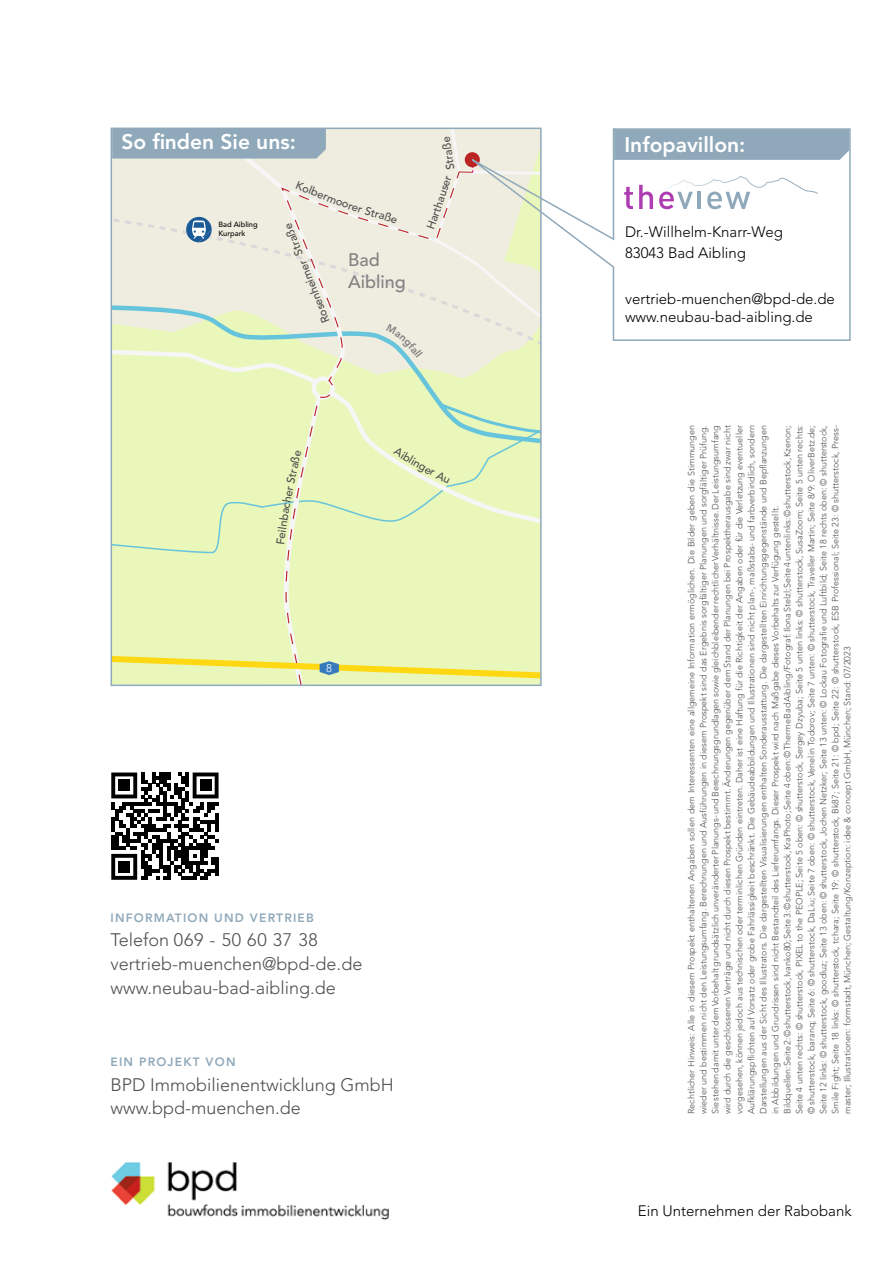
<style>
.page{position:relative;width:893px;height:1263px;background:#fff}
.page>*{position:absolute;margin:0;border:0;box-sizing:border-box;transform-origin:0 0}
.t1{font:800 21px "Avenir LT Std";color:#fff}
.t2{font:300 18px/24px "Avenir LT Std";color:#4e4e4d}
.t3{font:500 18px/21.6px "Avenir LT Std";color:#818281}
.t4{font:300 15px/20.9px "Avenir LT Std";color:#000}
.t5{font:800 12px "Avenir LT Std";letter-spacing:.1em;color:#90a9ba}
.t6{font:500 11.25px "Avenir LT Std";color:#4e4e4d}
.t7{font:300 9px/12px "Avenir LT Std";color:#4e4e4d}
.t8{font:500 7.5px/9px "Avenir LT Std";color:#000}
</style>
<div class="page">
<svg style="left:114px;top:159px;width:425px;height:234px;background:#ecf2cf"></svg>
<div style="left:279px;top:131px;width:175px;height:84px;background:#efede0"></div>
<svg style="left:114px;top:215px;width:425px;height:134px;background:#e8edd8"></svg>
<svg style="left:280px;top:170px;width:181px;height:223px;background:#ebecda"></svg>
<div style="left:114px;top:131px;width:212px;height:28px;background:#90a9ba"></div>
<svg style="left:186px;top:217px;width:26px;height:25px"></svg>
<svg style="left:454px;top:128px;width:397px;height:214px"></svg>
<img style="left:111px;top:1163px;width:278px;height:57px">
<svg style="left:111px;top:772px;width:108px;height:108px"></svg>
<div style="left:119px;top:780px;width:11px;height:11px;background:#010001"></div>
<div style="left:200px;top:780px;width:11px;height:11px;background:#010001"></div>
<div style="left:119px;top:861px;width:11px;height:11px;background:#010001"></div>
<svg style="left:386px;top:324px;width:37px;height:34px"></svg>
<svg style="left:327px;top:196px;width:31px;height:16px"></svg>
<svg style="left:384px;top:212px;width:13px;height:11px"></svg>
<svg style="left:111px;top:393px;width:430px;height:292px;background:#e7f4b8"></svg>
<h1 class="t1" style="left:121px;top:129px;width:176px">So finden Sie uns:</h1>
<p class="t8" style="left:218px;top:221px;width:41px">Bad Aibling<br>Kurpark</p>
<p class="t6" style="left:299px;top:178px;width:35px;rotate:22deg">Kolber</p>
<p class="t6" style="left:321px;top:325px;width:108px;rotate:-112deg">Rosenheimer Straße</p>
<p class="t6" style="left:444px;top:171px;width:35px;rotate:-98deg">Straße</p>
<p class="t6" style="left:435px;top:194px;width:23px;rotate:-72deg">user</p>
<p class="t6" style="left:360px;top:202px;width:29px;rotate:17deg">r Stra</p>
<p class="t6" style="left:424px;top:227px;width:36px;rotate:-71deg">Hartha</p>
<h2 class="t3" style="left:348px;top:250px;width:59px">Bad<br>Aibling</h2>
<p class="t6" style="left:284px;top:482px;width:29px;rotate:-78deg">Straß</p>
<h3 class="t5" style="left:111px;top:911px;width:205px">INFORMATION UND VERTRIEB</h3>
<h2 class="t2" style="left:111px;top:928px;width:253px">Telefon 069 - 50 60 37 38 vertrieb-muenchen@bpd-de.de www.neubau-bad-aibling.de</h2>
<h3 class="t5" style="left:111px;top:1055px;width:127px">EIN PROJEKT VON</h3>
<h2 class="t2" style="left:111px;top:1072px;width:285px">BPD Immobilienentwicklung GmbH www.bpd-muenchen.de</h2>
<h1 class="t1" style="left:624px;top:132px;width:122px">Infopavillon:</h1>
<h3 class="t4" style="left:625px;top:221px;width:159px">Dr.-Willhelm-Knarr-Weg<br>83043 Bad Aibling</h3>
<h3 class="t4" style="left:625px;top:290px;width:211px;line-height:18px">vertrieb-muenchen@bpd-de.de www.neubau-bad-aibling.de</h3>
<p class="t7" style="left:685px;top:1114px;width:690px;rotate:-90deg">Rechtlicher Hinweis: Alle in diesem Prospekt enthaltenen Angaben sollen dem Interessenten eine allgemeine Information ermöglichen. Die Bilder geben die Stimmungen wieder und bestimmen nicht den Leistungsumfang. Berechnungen und Ausführungen in diesem Prospekt sind das Ergebnis sorgfältiger Planungen und sorgfältiger Prüfung.<br>Sie stehen damit unter dem Vorbehalt grundsätzlich unveränderter Planungs- und Berechnungsgrundlagen sowie gleichbleibender rechtlicher Verhältnisse. Der Leistungsumfang wird durch die geschlossenen Verträge und nicht durch diesen Prospekt bestimmt. Änderungen gegenüber dem Stand der Planungen bei Prospektherausgabe sind zwar nicht vorgesehen, können jedoch aus technischen oder terminlichen Gründen eintreten. Daher ist eine Haftung für die Richtigkeit der Angaben oder für die Verletzung eventueller Aufklärungspflichten auf Vorsatz oder grobe Fahrlässigkeit beschränkt. Die Gebäudeabbildungen und Illustrationen sind nicht plan-, maßstabs- und farbverbindlich, sondern Darstellungen aus der Sicht des Illustrators. Die dargestellten Visualisierungen enthalten Sonderausstattung. Die dargestellten Einrichtungsgegenstände und Bepflanzungen in Abbildungen und Grundrissen sind nicht Bestandteil des Lieferumfangs. Dieser Prospekt wird nach Maßgabe dieses Vorbehalts zur Verfügung gestellt.<br>Bildquellen: Seite 2: © shutterstock, Ivanko80; Seite 3: © shutterstock, KraPhoto; Seite 4 oben: © Therme Bad Aibling/Fotograf: Ilona Stelzl; Seite 4 unten links: © shutterstock, Kzenon; Seite 4 unten rechts: © shutterstock, PIXEL to the PEOPLE; Seite 5 oben: © shutterstock, Sergey Dzyuba; Seite 5 unten links: © shutterstock, SusaZoom; Seite 5 unten rechts: © shutterstock, baranq; Seite 6: © shutterstock, DaLiu; Seite 7 oben: © shutterstock, Venelin Todorov; Seite 7 unten: © shutterstock, Traveller Martin; Seite 8/9: OliverBetz.de; Seite 12 links: © shutterstock, goodluz; Seite 13 oben: © shutterstock, Jochen Netzker; Seite 13 unten: © Lockau Fotografie und Luftbild; Seite 18 rechts oben: © shutterstock, Smile Fight; Seite 18 links: © shutterstock, tchara; Seite 19: © shutterstock, Bk87; Seite 21: © bpd; Seite 22: © shutterstock, ESB Professional; Seite 23: © shutterstock, Press&shy;master; Illustrationen: formstadt, München; Gestaltung/Konzeption: idee &amp; concept GmbH, München; Stand: 07/2023</p>
<h3 class="t4" style="left:638px;top:1200px;width:215px">Ein Unternehmen der Rabobank</h3>
</div>
